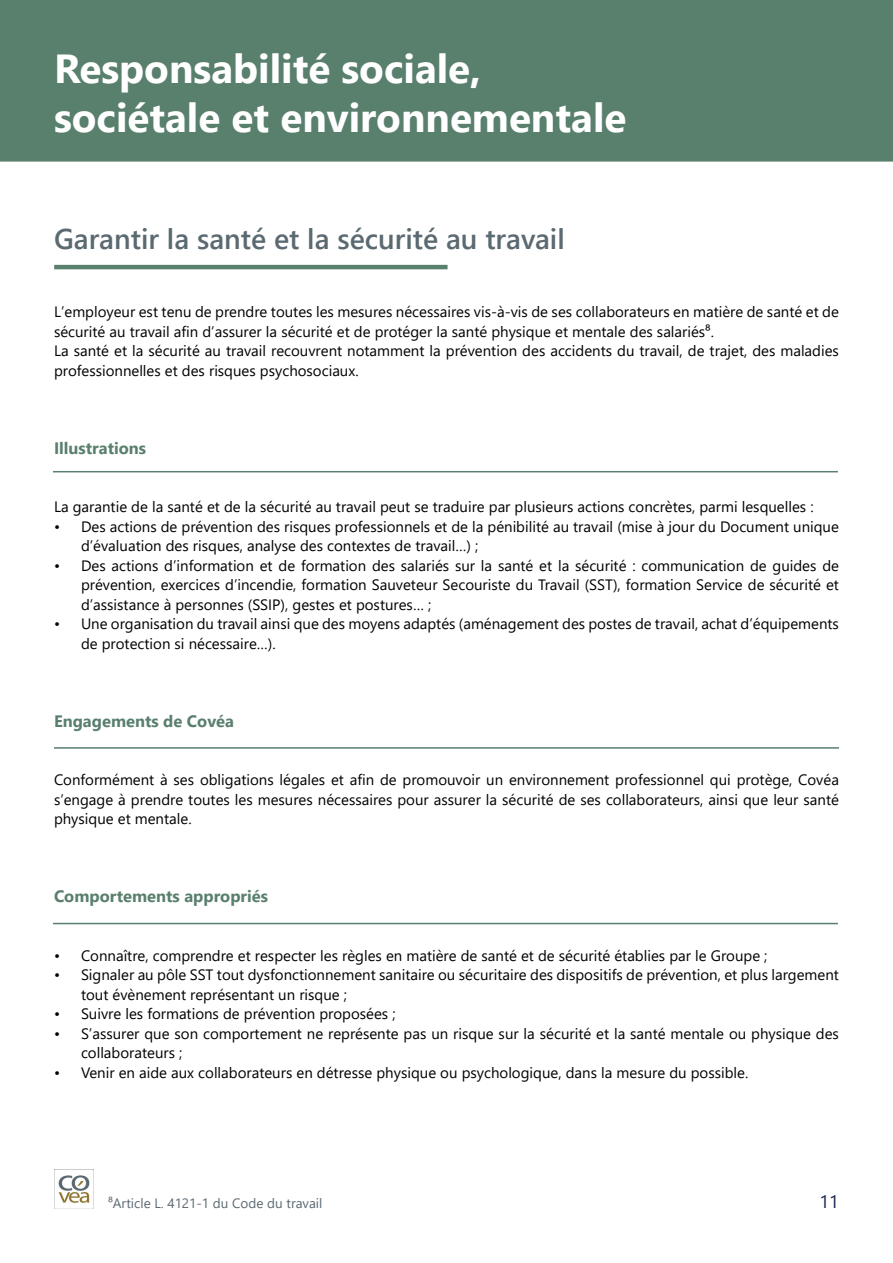
<style>
.page{position:relative;width:893px;height:1263px;background:#fff}
.page>*{position:absolute;margin:0;border:0;box-sizing:border-box;transform-origin:0 0}
.t1{font:700 40.5px/48.6px "Segoe UI";color:#fff}
.t2{font:600 28.5px "Segoe UI";color:#5b6971}
.t3{font:18px "Segoe UI";color:#1c244f}
.t4{font:700 16.5px "Segoe UI";color:#597f6d}
.t5{font:15px/19.5px "Segoe UI";color:#000}
.t6{font:13.5px "Segoe UI";color:#5b6971}
</style>
<div class="page">
<hr style="left:54px;top:265px;width:394px;height:4px;background:#597f6d">
<img style="left:55px;top:1175px;width:38px;height:34px">
<div style="left:1px;top:1px;width:891px;height:160px;background:#597f6d"></div>
<div style="left:0;top:0;width:893px;height:162px;border:2px solid #597f6d"></div>
<hr style="left:53px;top:471px;width:785px;height:1px;background:#597f6d">
<hr style="left:54px;top:747px;width:785px;height:2px;background:#597f6d">
<hr style="left:53px;top:923px;width:785px;height:1px;background:#597f6d">
<h1 class="t1" style="left:54px;top:42px;width:574px">Responsabilité sociale, sociétale et environnementale</h1>
<h2 class="t2" style="left:54px;top:212px;width:512px">Garantir la santé et la sécurité au travail</h2>
<p class="t5" style="left:54px;top:301px;width:786px">L’employeur est tenu de prendre toutes les mesures nécessaires vis-à-vis de ses collaborateurs en matière de santé et de sécurité au travail afin d’assurer la sécurité et de protéger la santé physique et mentale des salariés⁸.<br>La santé et la sécurité au travail recouvrent notamment la prévention des accidents du travail, de trajet, des maladies professionnelles et des risques psychosociaux.</p>
<p class="t4" style="left:54px;top:432px;width:94px">Illustrations</p>
<p class="t5" style="left:54px;top:496px;width:761px">La garantie de la santé et de la sécurité au travail peut se traduire par plusieurs actions concrètes, parmi lesquelles :</p>
<p class="t5" style="left:81px;top:515px;width:759px;text-indent:-27px">• Des actions de prévention des risques professionnels et de la pénibilité au travail (mise à jour du Document unique d’évaluation des risques, analyse des contextes de travail…) ;</p>
<p class="t5" style="left:81px;top:554px;width:759px;text-align:justify;text-indent:-27px">• Des actions d’information et de formation des salariés sur la santé et la sécurité : communication de guides de prévention, exercices d’incendie, formation Sauveteur Secouriste du Travail (SST), formation Service de sécurité et d’assistance à personnes (SSIP), gestes et postures… ;</p>
<p class="t5" style="left:81px;top:613px;width:759px;text-indent:-27px">• Une organisation du travail ainsi que des moyens adaptés (aménagement des postes de travail, achat d’équipements de protection si nécessaire…).</p>
<p class="t4" style="left:54px;top:705px;width:181px">Engagements de Covéa</p>
<p class="t5" style="left:54px;top:769px;width:786px;text-align:justify">Conformément à ses obligations légales et afin de promouvoir un environnement professionnel qui protège, Covéa s’engage à prendre toutes les mesures nécessaires pour assurer la sécurité de ses collaborateurs, ainsi que leur santé physique et mentale.</p>
<p class="t4" style="left:54px;top:881px;width:216px">Comportements appropriés</p>
<p class="t5" style="left:54px;top:944px;width:715px">• Connaître, comprendre et respecter les règles en matière de santé et de sécurité établies par le Groupe ;</p>
<p class="t5" style="left:81px;top:964px;width:759px;text-indent:-27px">• Signaler au pôle SST tout dysfonctionnement sanitaire ou sécuritaire des dispositifs de prévention, et plus largement tout évènement représentant un risque ;</p>
<p class="t5" style="left:54px;top:1003px;width:343px">• Suivre les formations de prévention proposées ;</p>
<p class="t5" style="left:81px;top:1022px;width:759px;text-indent:-27px">• S’assurer que son comportement ne représente pas un risque sur la sécurité et la santé mentale ou physique des collaborateurs ;</p>
<p class="t5" style="left:54px;top:1061px;width:696px">• Venir en aide aux collaborateurs en détresse physique ou psychologique, dans la mesure du possible.</p>
<p class="t6" style="left:108px;top:1191px;width:216px">8Article L. 4121-1 du Code du travail</p>
<p class="t3" style="left:820px;top:1185px;width:21px">11</p>
</div>
